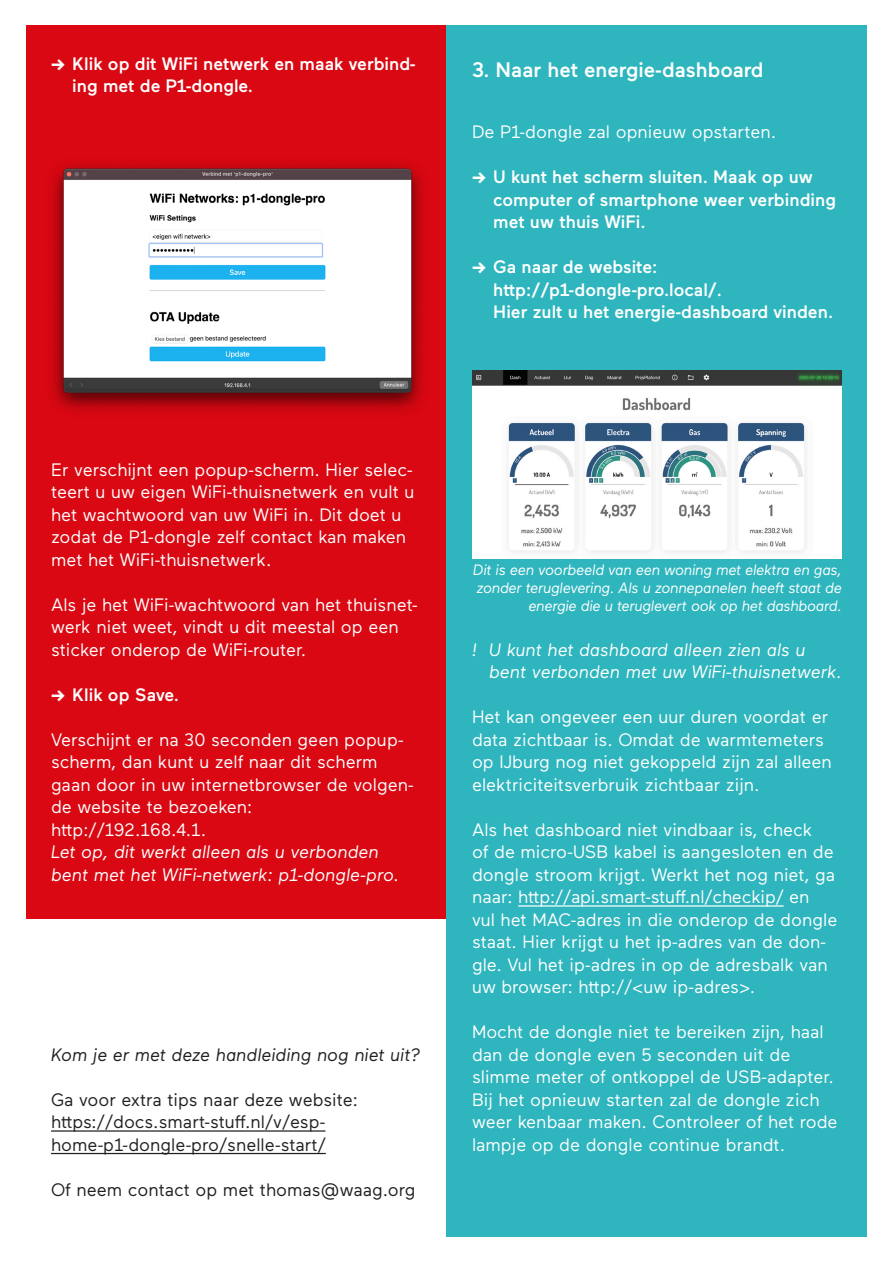
<style>
.page{position:relative;width:893px;height:1263px;background:#fff}
.page>*{position:absolute;margin:0;border:0;box-sizing:border-box;transform-origin:0 0}
.t1{font:500 21px "Maax";color:#fff}
.t2{font:18px/22.5px "Maax";color:#fff}
.t3{font:500 18px/22.5px "Maax";color:#fff}
.t4{font:italic 18px/22.5px "Maax";color:#fff}
.t5{font:18px/22.5px "Maax";color:#231f20}
.t6{font:italic 18px "Maax";color:#231f20}
.t7{font:italic 15px/18px "Maax";letter-spacing:-.02em;color:#fff;text-align:right}
.s1{font-weight:700}
</style>
<div class="page">
<div style="left:26px;top:26px;width:420px;height:892px;background:#d90812"></div>
<div style="left:446px;top:26px;width:421px;height:1211px;background:#2eb5bd"></div>
<img style="left:52px;top:164px;width:371px;height:247px">
<hr style="left:518px;top:905px;width:266px;height:1px;background:#fff">
<img style="left:472px;top:371px;width:370px;height:187px">
<hr style="left:51px;top:1130px;width:274px;height:1px;background:#231f20">
<hr style="left:51px;top:1153px;width:275px;height:1px;background:#231f20">
<p class="t3" style="left:72px;top:51px;width:345px;text-indent:-21px"><span class="s1">→</span> Klik op dit WiFi netwerk en maak verbind&shy;ing met de P1-dongle.</p>
<p class="t1" style="left:472px;top:56px;width:293px">3. Naar het energie-dashboard</p>
<p class="t2" style="left:472px;top:120px;width:306px">De P1-dongle zal opnieuw opstarten.</p>
<p class="t3" style="left:493px;top:165px;width:344px;text-indent:-21px"><span class="s1">→</span> U kunt het scherm sluiten. Maak op uw computer of smartphone weer verbinding met uw thuis WiFi.</p>
<p class="t3" style="left:493px;top:255px;width:341px;text-indent:-21px"><span class="s1">→</span> Ga naar de website: http://p1-dongle-pro.local/.<br>Hier zult u het energie-dashboard vinden.</p>
<p class="t2" style="left:51px;top:457px;width:365px">Er verschijnt een popup-scherm. Hier selec&shy;teert u uw eigen WiFi-thuisnetwerk en vult u het wachtwoord van uw WiFi in. Dit doet u zodat de P1-dongle zelf contact kan maken met het WiFi-thuisnetwerk.</p>
<p class="t2" style="left:51px;top:592px;width:368px">Als je het WiFi-wachtwoord van het thuisnet&shy;werk niet weet, vindt u dit meestal op een sticker onderop de WiFi-router.</p>
<p class="t3" style="left:51px;top:682px;width:130px"><span class="s1">→</span> Klik op Save.</p>
<p class="t2" style="left:51px;top:727px;width:364px">Verschijnt er na 30 seconden geen popup&shy;scherm, dan kunt u zelf naar dit scherm gaan door in uw internetbrowser de volgen&shy;de website te bezoeken:</p>
<p class="t2" style="left:51px;top:817px;width:157px">http://192.168.4.1.</p>
<p class="t4" style="left:51px;top:840px;width:350px">Let op, dit werkt alleen als u verbonden bent met het WiFi-netwerk: p1-dongle-pro.</p>
<p class="t6" style="left:51px;top:1043px;width:371px">Kom je er met deze handleiding nog niet uit?</p>
<p class="t5" style="left:51px;top:1087px;width:308px">Ga voor extra tips naar deze website:</p>
<p class="t5" style="left:51px;top:1110px;width:276px">https://docs.smart-stuff.nl/v/esp&shy;home-p1-dongle-pro/snelle-start/</p>
<p class="t5" style="left:51px;top:1177px;width:366px">Of neem contact op met thomas@waag.org</p>
<p class="t7" style="left:473px;top:560px;width:370px">Dit is een voorbeeld van een woning met elektra en gas, zonder teruglevering. Als u zonnepanelen heeft staat de energie die u teruglevert ook op het dashboard.</p>
<p class="t4" style="left:489px;top:637px;width:354px;text-indent:-17px">! U kunt het dashboard alleen zien als u bent verbonden met uw WiFi-thuisnetwerk.</p>
<p class="t2" style="left:472px;top:705px;width:361px">Het kan ongeveer een uur duren voordat er data zichtbaar is. Omdat de warmtemeters op IJburg nog niet gekoppeld zijn zal alleen elektriciteitsverbruik zichtbaar zijn.</p>
<p class="t2" style="left:472px;top:817px;width:367px">Als het dashboard niet vindbaar is, check<br>of de micro-USB kabel is aangesloten en de dongle stroom krijgt. Werkt het nog niet, ga naar: http://api.smart-stuff.nl/checkip/ en<br>vul het MAC-adres in die onderop de dongle staat. Hier krijgt u het ip-adres van de don&shy;gle. Vul het ip-adres in op de adresbalk van uw browser: http://&lt;uw ip-adres&gt;.</p>
<p class="t2" style="left:472px;top:1020px;width:367px">Mocht de dongle niet te bereiken zijn, haal dan de dongle even 5 seconden uit de slimme meter of ontkoppel de USB-adapter.<br>Bij het opnieuw starten zal de dongle zich weer kenbaar maken. Controleer of het rode lampje op de dongle continue brandt.</p>
</div>
